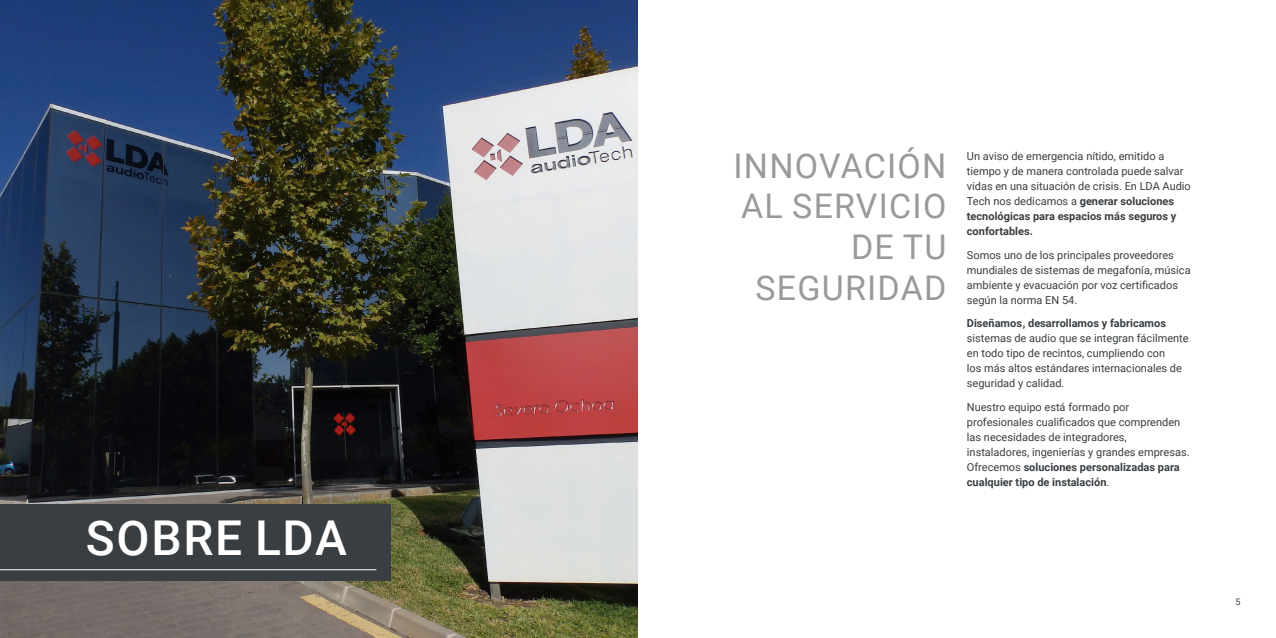
<style>
.page{position:relative;width:1276px;height:638px;background:#fff}
.page>*{position:absolute;margin:0;border:0;box-sizing:border-box;transform-origin:0 0}
.t1{font:500 48px "Roboto";letter-spacing:.035em;color:#fff}
.t2{font:34px/40.8px "Roboto";letter-spacing:.035em;color:#989a9c;text-align:right}
.t3{font:11px/15px "Roboto";color:#393e42}
.t4{font:700 11px "Roboto";color:#393e42}
.t5{font:9px "Roboto";color:#393e42}
.s1{font-weight:700}
</style>
<div class="page">
<img style="left:0;top:0;width:638px;height:638px">
<div style="left:0;top:505px;width:390px;height:76px;background:#393e42"></div>
<hr style="left:0;top:569px;width:376px;height:1px;background:#fff">
<h1 class="t1" style="left:86px;top:504px;width:263px">SOBRE LDA</h1>
<h2 class="t2" style="left:733px;top:144px;width:214px">INNOVACIÓN<br>AL SERVICIO<br>DE TU<br>SEGURIDAD</h2>
<p class="t3" style="left:967px;top:148px;width:225px">Un aviso de emergencia nítido, emitido a tiempo y de manera controlada puede salvar vidas en una situación de crisis. En LDA Audio Tech nos dedicamos a <span class="s1">generar soluciones tecnológicas para espacios más seguros y confortables.</span></p>
<p class="t3" style="left:967px;top:247px;width:225px">Somos uno de los principales proveedores mundiales de sistemas de megafonía, música ambiente y evacuación por voz certificados según la norma EN 54.</p>
<p class="t4" style="left:967px;top:316px;width:201px">Diseñamos, desarrollamos y fabricamos</p>
<p class="t3" style="left:967px;top:330px;width:223px">sistemas de audio que se integran fácilmente en todo tipo de recintos, cumpliendo con<br>los más altos estándares internacionales de seguridad y calidad.</p>
<p class="t3" style="left:967px;top:399px;width:224px">Nuestro equipo está formado por profesionales cualificados que comprenden las necesidades de integradores, instaladores, ingenierías y grandes empresas.<br>Ofrecemos <span class="s1">soluciones personalizadas para cualquier tipo de instalación</span>.</p>
<p class="t5" style="left:1235px;top:595px;width:7px">5</p>
</div>
